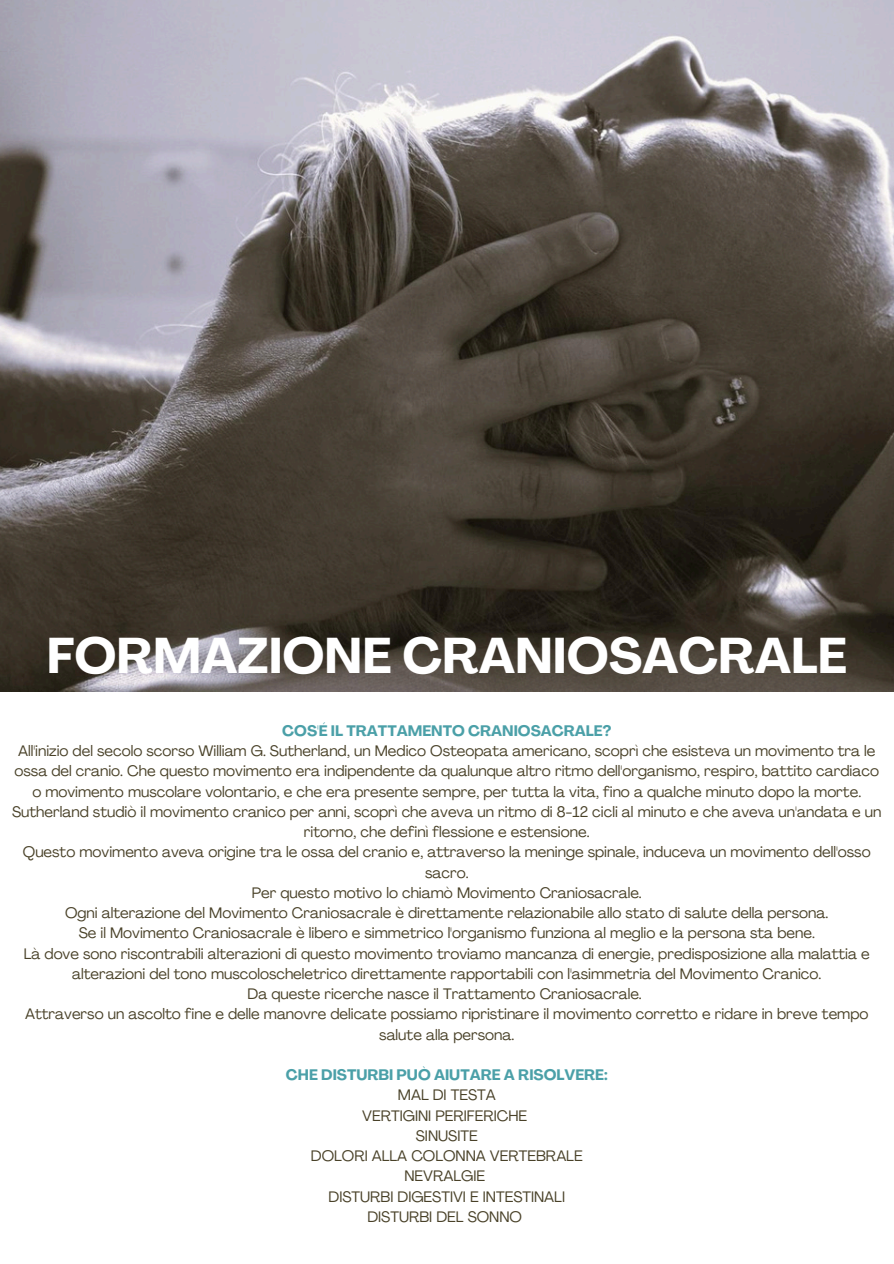
<style>
.page{position:relative;width:894px;height:1264px;background:#fff}
.page>*{position:absolute;margin:0;border:0;box-sizing:border-box;transform-origin:0 0}
.t1{font:700 49.5px "Agrandir";color:#fff}
.t2{font:15px/20.2px "Agrandir";color:#494128;text-align:center}
.t3{font:700 15px "Agrandir";color:#4ba0a8}
.s1{font-weight:700;color:#4ba0a8}
</style>
<div class="page">
<img style="left:0;top:0;width:893px;height:691px">
<h1 class="t1" style="left:47px;top:635px;width:801px">FORMAZIONE CRANIOSACRALE</h1>
<p class="t3" style="left:282px;top:724px;width:330px">COS'É IL TRATTAMENTO CRANIOSACRALE?</p>
<p class="t2" style="left:15px;top:742px;width:865px">All'inizio del secolo scorso William G. Sutherland, un Medico Osteopata americano, scoprì che esisteva un movimento tra le ossa del cranio. Che questo movimento era indipendente da qualunque altro ritmo dell'organismo, respiro, battito cardiaco o movimento muscolare volontario, e che era presente sempre, per tutta la vita, fino a qualche minuto dopo la morte.</p>
<p class="t2" style="left:12px;top:803px;width:870px">Sutherland studiò il movimento cranico per anni, scoprì che aveva un ritmo di 8-12 cicli al minuto e che aveva un'andata e un ritorno, che definì flessione e estensione.</p>
<p class="t2" style="left:23px;top:843px;width:849px">Questo movimento aveva origine tra le ossa del cranio e, attraverso la meninge spinale, induceva un movimento dell'osso sacro.</p>
<p class="t2" style="left:252px;top:884px;width:391px">Per questo motivo lo chiamò Movimento Craniosacrale.</p>
<p class="t2" style="left:65px;top:904px;width:764px">Ogni alterazione del Movimento Craniosacrale è direttamente relazionabile allo stato di salute della persona.</p>
<p class="t2" style="left:79px;top:924px;width:737px">Se il Movimento Craniosacrale è libero e simmetrico l'organismo funziona al meglio e la persona sta bene.</p>
<p class="t2" style="left:24px;top:944px;width:847px">Là dove sono riscontrabili alterazioni di questo movimento troviamo mancanza di energie, predisposizione alla malattia e alterazioni del tono muscoloscheletrico direttamente rapportabili con l'asimmetria del Movimento Cranico.</p>
<p class="t2" style="left:247px;top:985px;width:395px">Da queste ricerche nasce il Trattamento Craniosacrale.</p>
<p class="t2" style="left:25px;top:1005px;width:844px">Attraverso un ascolto fine e delle manovre delicate possiamo ripristinare il movimento corretto e ridare in breve tempo salute alla persona.</p>
<h2 class="t2" style="left:286px;top:1066px;width:323px"><span class="s1">CHE DISTURBI PUÒ AIUTARE A RISOLVERE:<br></span>MAL DI TESTA<br>VERTIGINI PERIFERICHE<br>SINUSITE<br>DOLORI ALLA COLONNA VERTEBRALE<br>NEVRALGIE<br>DISTURBI DIGESTIVI E INTESTINALI<br>DISTURBI DEL SONNO</h2>
</div>
